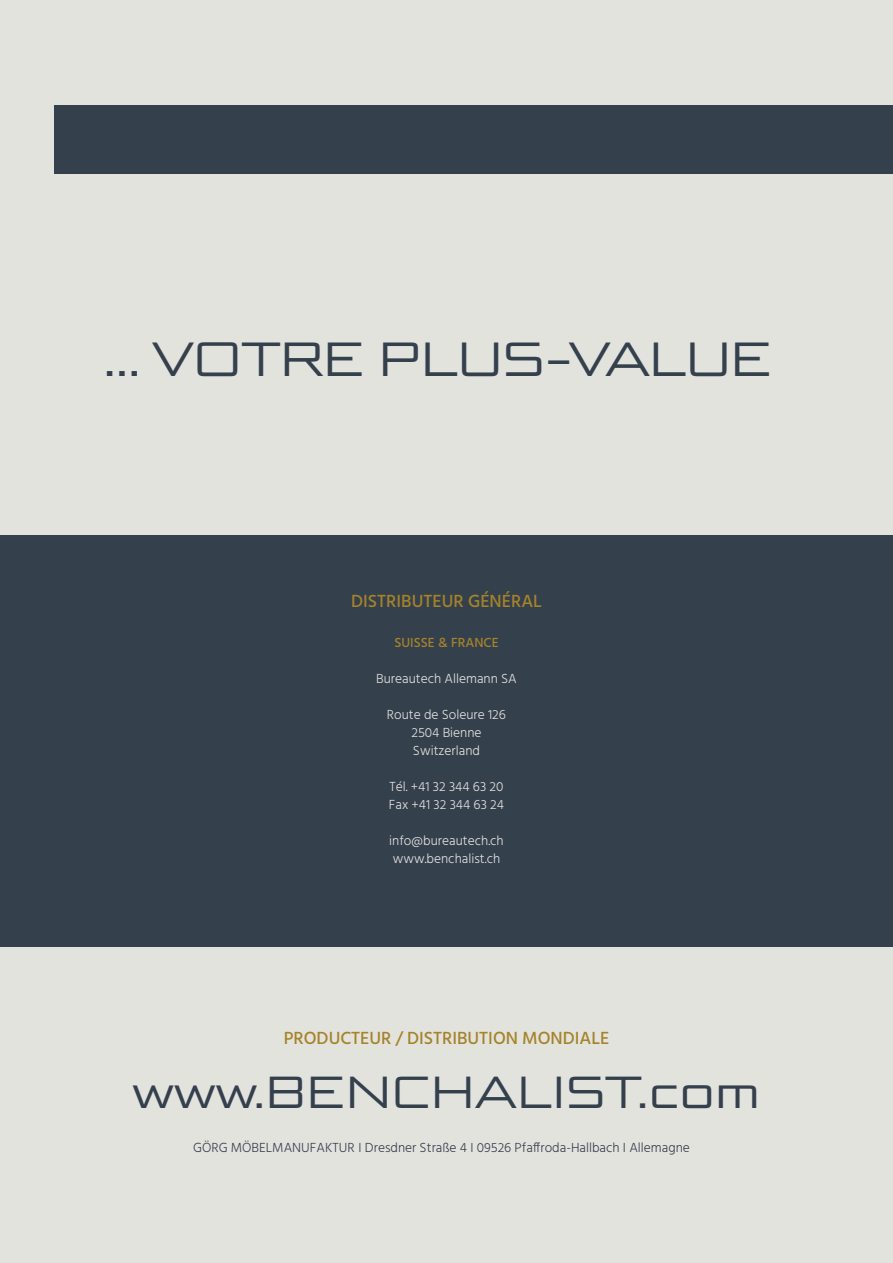
<style>
.page{position:relative;width:893px;height:1263px;background:#e3e3de}
.page>*{position:absolute;margin:0;border:0;box-sizing:border-box;transform-origin:0 0}
.t1{font:48px "Bunken Tech Sans Std Wide";letter-spacing:-.02em;color:#35404d}
.t2{font:45px "Bunken Tech Sans Std Wide";color:#35404d}
.t3{font:500 18px "Hind";color:#a4832a}
.t4{font:300 13.5px/18px "Hind";color:#e3e3de}
.t5{font:300 13.5px "Hind";color:#35404d}
.t6{font:500 13.5px "Hind";color:#a4832a}
</style>
<div class="page">
<div style="left:0;top:536px;width:893px;height:411px;background:#35404d"></div>
<div style="left:54px;top:105px;width:839px;height:68px;background:#35404d"></div>
<h1 class="t1" style="left:103px;top:330px;width:671px">... VOTRE PLUS-VALUE</h1>
<h3 class="t3" style="left:351px;top:588px;width:192px">DISTRIBUTEUR GÉNÉRAL</h3>
<p class="t6" style="left:394px;top:633px;width:106px">SUISSE &amp; FRANCE</p>
<p class="t4" style="left:376px;top:671px;width:142px">Bureautech Allemann SA</p>
<p class="t4" style="left:387px;top:707px;width:121px;text-align:center">Route de Soleure 126<br>2504 Bienne<br>Switzerland</p>
<p class="t4" style="left:389px;top:779px;width:117px">Tél. +41 32 344 63 20<br>Fax +41 32 344 63 24</p>
<p class="t4" style="left:389px;top:833px;width:116px">info@bureautech.ch www.benchalist.ch</p>
<h3 class="t3" style="left:284px;top:1025px;width:327px">PRODUCTEUR / DISTRIBUTION MONDIALE</h3>
<h2 class="t2" style="left:133px;top:1064px;width:629px">www.BENCHALIST.com</h2>
<p class="t5" style="left:193px;top:1139px;width:498px">GÖRG MÖBELMANUFAKTUR I Dresdner Straße 4 I 09526 Pfaffroda-Hallbach I Allemagne</p>
</div>
